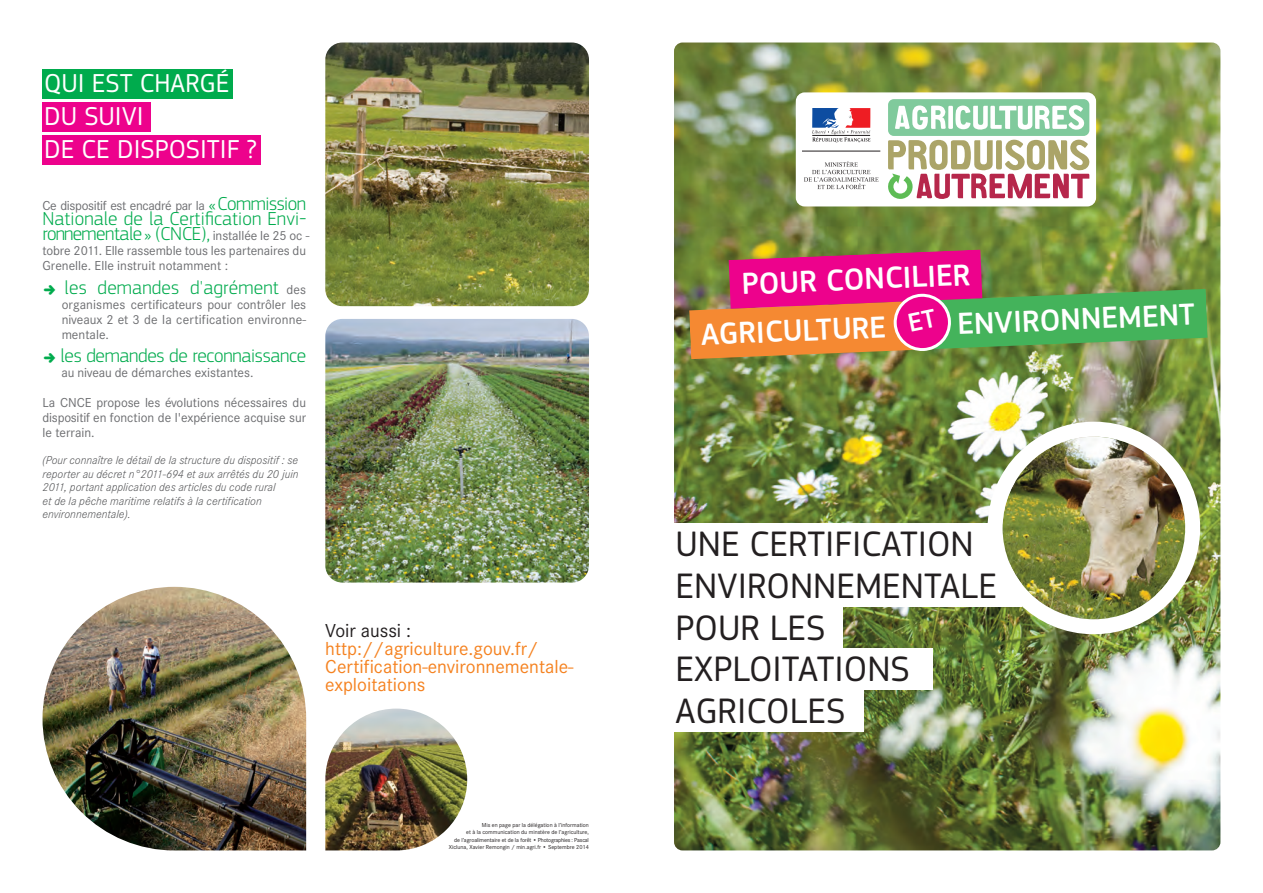
<style>
.page{position:relative;width:1263px;height:893px;background:#fff}
.page>*{position:absolute;margin:0;border:0;box-sizing:border-box;transform-origin:0 0}
.t1{font:36.9px/41.7px "PF Square Sans Pro";color:#231f20}
.t2{font:500 31.65px "PF Square Sans Pro";color:#fff}
.t3{font:27px/32.8px "PF Square Sans Pro";color:#fff}
.t4{font:300 19.5px/15px "PF Square Sans Pro";letter-spacing:.005em;color:#00ab4d}
.t5{font:19.5px/18px "Corporate S";color:#f58220}
.t6{font:300 19.5px "PF Square Sans Pro";letter-spacing:-.015em;color:#00ab4d}
.t7{font:19.5px "Corporate S";color:#231f20}
.t8{font:13.5px/15px "Corporate S";color:#6c6d70;text-align:justify}
.t9{font:13.5px "Corporate S";letter-spacing:-.025em;color:#6c6d70}
.t10{font:italic 300 12px/13.5px "Corporate S";color:#57585a}
.t11{font:6px/7.2px "Corporate S";color:#231f20;text-align:right}
.s1{font-family:"PF Square Sans Pro";font-weight:300;font-size:19.5px;color:#00ab4d}
.s2{font-family:"Corporate S";font-weight:400;font-size:13.5px;color:#6c6d70}
</style>
<div class="page">
<img style="left:674px;top:43px;width:546px;height:807px;border-radius:9px">
<div style="left:665px;top:523px;width:332px;height:42px;background:#fff"></div>
<div style="left:665px;top:565px;width:356px;height:41px;background:#fff"></div>
<div style="left:665px;top:648px;width:267px;height:42px;background:#fff"></div>
<div style="left:665px;top:690px;width:199px;height:42px;background:#fff"></div>
<div style="left:665px;top:606px;width:178px;height:42px;background:#fff"></div>
<img style="left:987px;top:422px;width:213px;height:212px">
<div style="left:43px;top:70px;width:190px;height:29px;background:#00ab4d"></div>
<div style="left:43px;top:102px;width:108px;height:30px;background:#ed028c"></div>
<div style="left:43px;top:135px;width:218px;height:30px;background:#ed028c"></div>
<img style="left:325px;top:43px;width:264px;height:263px;border-radius:17px">
<img style="left:325px;top:319px;width:264px;height:264px;border-radius:17px">
<img style="left:43px;top:587px;width:263px;height:263px">
<img style="left:325px;top:709px;width:142px;height:141px">
<div style="left:796px;top:92px;width:300px;height:114px;background:#fff;border-radius:9px"></div>
<svg style="left:812px;top:108px;width:58px;height:34px"></svg>
<hr style="left:802px;top:151px;width:78px;height:1px;background:#231f20">
<svg style="left:804px;top:161px;width:75px;height:28px"></svg>
<div style="left:888px;top:99px;width:201px;height:37px;background:#80ca9c;border-radius:6px"></div>
<svg style="left:895px;top:105px;width:190px;height:25px"></svg>
<svg style="left:888px;top:139px;width:202px;height:60px"></svg>
<svg style="left:689px;top:250px;width:519px;height:109px;background:#a3735a"></svg>
<h3 class="t3" style="left:44px;top:69px;width:214px">QUI EST CHARGÉ<br>DU SUIVI<br>DE CE DISPOSITIF ?</h3>
<p class="t9" style="left:43px;top:198px;width:265px">Ce dispositif est encadré par la <span class="s1">« Commission</span></p>
<h3 class="t4" style="left:43px;top:213px;width:268px">Nationale de la Certification Envi&shy;ronnementale» (CNCE), <span class="s2">installée le 25 oc -</span></h3>
<p class="t8" style="left:43px;top:243px;width:265px">tobre 2011. Elle rassemble tous les partenaires du<br>Grenelle. Elle instruit notamment :</p>
<h3 class="t4" style="left:65px;top:281px;width:243px">les demandes d'agrément <span class="s2">des</span></h3>
<p class="t8" style="left:62px;top:296px;width:246px">organismes certificateurs pour contrôler les niveaux 2 et 3 de la certification environne - mentale.</p>
<h3 class="t6" style="left:61px;top:349px;width:247px">les demandes de reconnaissance</h3>
<p class="t8" style="left:62px;top:365px;width:193px">au niveau de démarches existantes.</p>
<p class="t8" style="left:43px;top:395px;width:265px">La CNCE propose les évolutions nécessaires du dispositif en fonction de l'expérience acquise sur le terrain.</p>
<p class="t10" style="left:43px;top:453px;width:257px">(Pour connaître le détail de la structure du dispositif : se reporter au décret n°2011-694 et aux arrêtés du 20 juin 2011, portant application des articles du code rural<br>et de la pêche maritime relatifs à la certification environnementale).</p>
<h3 class="t7" style="left:325px;top:618px;width:87px">Voir aussi :</h3>
<h3 class="t5" style="left:325px;top:639px;width:250px">http://agriculture.gouv.fr/<br>Certification-environnementale&shy;exploitations</h3>
<p class="t11" style="left:449px;top:821px;width:142px">Mis en page par la délégation à l’information<br>et à la communication du minstère de l’agriculture,<br>de l’agroalimentaire et de la forêt • Photographies : Pascal Xicluna, Xavier Remongin / min.agri.fr • Septembre 2014</p>
<h2 class="t2" style="left:741px;top:273px;width:230px;rotate:-2deg">POUR CONCILIER</h2>
<h2 class="t2" style="left:700px;top:323px;width:187px;rotate:-2deg">AGRICULTURE</h2>
<h2 class="t2" style="left:957px;top:312px;width:239px;rotate:-2deg">ENVIRONNEMENT</h2>
<h1 class="t1" style="left:675px;top:526px;width:323px">UNE CERTIFICATION<br>ENVIRONNEMENTALE</h1>
<h1 class="t1" style="left:675px;top:610px;width:151px">POUR LES</h1>
<h1 class="t1" style="left:675px;top:652px;width:236px">EXPLOITATIONS<br>AGRICOLES</h1>
</div>
